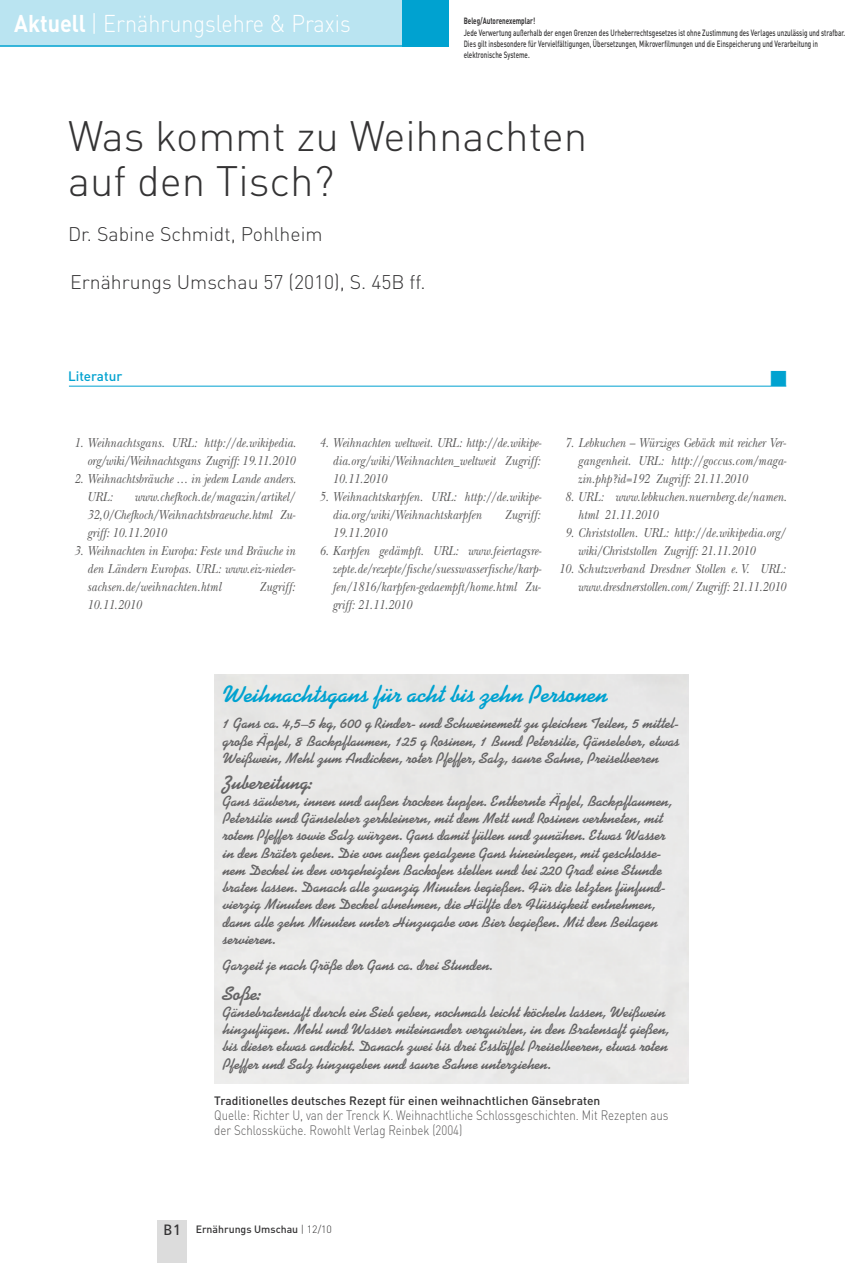
<style>
.page{position:relative;width:851px;height:1263px;background:#fff}
.page>*{position:absolute;margin:0;border:0;box-sizing:border-box;transform-origin:0 0}
.t1{font:300 42px/45px "DIN";color:#343334}
.t2{font:700 24px "Kaufmann";color:#00a2d0}
.t3{font:300 24px "DIN";color:#fff;scale:.9 1}
.t4{font:20.25px "European Pi Three";color:#00a2d0}
.t5{font:300 19.5px "DIN";color:#343334}
.t6{font:700 19.5px "Kaufmann";color:#656465}
.t7{font:700 15px/17.2px "Kaufmann";color:#656465}
.t8{font:italic 13.5px/18px "New Baskerville";letter-spacing:.01em;color:#5a5959;text-align:justify;scale:.85 1}
.t9{font:300 13.5px/15px "DIN";color:#5a5959;scale:.85 1}
.t10{font:italic 13.5px/18px "New Baskerville";letter-spacing:-.01em;color:#5a5959;text-align:right;scale:.85 1}
.t11{font:500 13.5px "DIN";color:#00a2d0}
.t12{font:500 12px "DIN";color:#343334}
.t13{font:500 10.5px "DIN";color:#343334}
.t14{font:500 9px/11.4px "DIN";color:#343334;scale:.7 1}
.t15{font:700 9px "DIN";color:#343334;scale:.7 1}
.s1{font-weight:700}
.s2{font-family:"Frutiger";font-weight:400;font-size:15px}
.s3{font-weight:300}
</style>
<div class="page">
<div style="left:157px;top:1220px;width:30px;height:43px;background:#dcdcdc"></div>
<div style="left:0;top:0;width:401px;height:47px;background:#bae4f1"></div>
<div style="left:401px;top:0;width:47px;height:47px;background:#00a2d0"></div>
<hr style="left:69px;top:386px;width:717px;height:1px;background:#00a2d0">
<h2 class="t3" style="left:14px;top:15px;width:375px"><span class="s1">Aktuell</span> | Ernährungslehre &amp; Praxis</h2>
<p class="t15" style="left:463px;top:18px;width:104px">Beleg/Autorenexemplar!</p>
<p class="t14" style="left:463px;top:28px;width:546px">Jede Verwertung außerhalb der engen Grenzen des Urheberrechtsgesetzes ist ohne Zustimmung des Verlages unzulässig und strafbar.<br>Dies gilt insbesondere für Vervielfältigungen, Übersetzungen, Mikroverfilmungen und die Einspeicherung und Verarbeitung in elektronische Systeme.</p>
<h1 class="t1" style="left:68px;top:119px;width:520px">Was kommt zu Weihnachten auf den Tisch?</h1>
<h3 class="t5" style="left:68px;top:228px;width:256px">Dr. Sabine Schmidt, Pohlheim</h3>
<h3 class="t5" style="left:70px;top:276px;width:357px">Ernährungs Umschau 57 (2010), S. 45B ff.</h3>
<p class="t11" style="left:68px;top:371px;width:56px">Literatur</p>
<h3 class="t4" style="left:770px;top:366px;width:18px">-</h3>
<p class="t10" style="left:74px;top:435px;width:263px">1. Weihnachtsgans. URL: http://de.wikipedia. org/wiki/Weihnachtsgans Zugriff: 19.11.2010</p>
<p class="t8" style="left:87px;top:471px;width:247px;text-indent:-13px">2. Weihnachtsbräuche … in jedem Lande anders.<br>URL:</p>
<p class="t8" style="left:87px;top:489px;width:247px;text-indent:47px">www.chefkoch.de/magazin/artikel/ 32,0/Chefkoch/Weihnachtsbraeuche.html Zu&shy;griff: 10.11.2010</p>
<p class="t8" style="left:87px;top:543px;width:246px;text-indent:-13px">3. Weihnachten in Europa: Feste und Bräuche in den Ländern Europas. URL: www.eiz-nieder&shy;sachsen.de/weihnachten.html</p>
<p class="t8" style="left:259px;top:579px;width:44px">Zugriff:</p>
<p class="t8" style="left:87px;top:597px;width:65px">10.11.2010</p>
<p class="t8" style="left:332px;top:435px;width:247px;text-indent:-13px">4. Weihnachten weltweit. URL: http://de.wikipe&shy;dia.org/wiki/Weihnachten_weltweit Zugriff:<br>10.11.2010</p>
<p class="t8" style="left:332px;top:489px;width:247px;text-indent:-13px">5. Weihnachtskarpfen. URL: http://de.wikipe&shy;dia.org/wiki/Weihnachtskarpfen</p>
<p class="t8" style="left:504px;top:507px;width:44px">Zugriff:</p>
<p class="t8" style="left:332px;top:525px;width:65px">19.11.2010</p>
<p class="t8" style="left:332px;top:543px;width:247px;text-indent:-13px">6. Karpfen gedämpft. URL: www.feiertagsre&shy;zepte.de/rezepte/fische/suesswasserfische/karp&shy;fen/1816/karpfen-gedaempft/home.html Zu&shy;griff: 21.11.2010</p>
<p class="t8" style="left:578px;top:435px;width:247px;text-indent:-13px">7. Lebkuchen – Würziges Gebäck mit reicher Ver&shy;gangenheit. URL: http://goccus.com/maga&shy;zin.php?id=192 Zugriff: 21.11.2010</p>
<p class="t8" style="left:578px;top:489px;width:247px;text-indent:-13px">8. URL: www.lebkuchen.nuernberg.de/namen. html 21.11.2010</p>
<p class="t8" style="left:578px;top:525px;width:245px;text-indent:-13px">9. Christstollen. URL: http://de.wikipedia.org/ wiki/Christstollen Zugriff: 21.11.2010</p>
<p class="t8" style="left:558px;top:561px;width:268px;text-align:right">10. Schutzverband Dresdner Stollen e. V. URL: www.dresdnerstollen.com/ Zugriff: 21.11.2010</p>
<h2 class="t2" style="left:223px;top:685px;width:386px">Weihnachtsgans für acht bis zehn Personen</h2>
<p class="t7" style="left:223px;top:716px;width:458px;text-align:justify">1 Gans ca. 4,5–5 kg, 600 g Rinder- und Schweinemett zu gleichen Teilen, 5 mittel&shy;große Äpfel, 8 Backpflaumen, 125 g Rosinen, 1 Bund Petersilie, Gänseleber, etwas Weißwein, Mehl zum Andicken, roter Pfeffer, Salz, saure Sahne, Preiselbeeren</p>
<h3 class="t6" style="left:223px;top:774px;width:92px">Zubereitung:</h3>
<p class="t7" style="left:223px;top:794px;width:451px">Gans säubern, innen und außen trocken tupfen. Entkernte Äpfel, Backpflaumen, Petersilie und Gänseleber zerkleinern, mit dem Mett und Rosinen verkneten, mit rotem Pfeffer sowie Salz würzen. Gans damit füllen und zunähen. Etwas Wasser in den Bräter geben. Die von außen gesalzene Gans hineinlegen, mit geschlosse&shy;nem Deckel in den vorgeheizten Backofen stellen und bei 220 Grad eine Stunde braten lassen. Danach alle zwanzig Minuten begießen. Für die letzten fünfund&shy;vierzig Minuten den Deckel abnehmen, die Hälfte der Flüssigkeit entnehmen, dann alle zehn Minuten unter Hinzugabe von Bier begießen. Mit den Beilagen servieren.</p>
<p class="t7" style="left:223px;top:958px;width:272px">Garzeit je nach Größe der Gans ca. drei Stunden.</p>
<h3 class="t6" style="left:223px;top:985px;width:41px">Soße:</h3>
<p class="t7" style="left:223px;top:1005px;width:448px">Gänsebratensaft durch ein Sieb geben, nochmals leicht köcheln lassen, Weißwein hinzufügen. Mehl und Wasser miteinander verquirlen, in den Bratensaft gießen, bis dieser etwas andickt. Danach zwei bis drei Esslöffel Preiselbeeren, etwas roten Pfeffer und Salz hinzugeben und saure Sahne unterziehen.</p>
<p class="t12" style="left:214px;top:1096px;width:387px">Traditionelles deutsches Rezept für einen weihnachtlichen Gänsebraten</p>
<p class="t9" style="left:214px;top:1109px;width:536px">Quelle: Richter U, van der Trenck K. Weihnachtliche Schlossgeschichten. Mit Rezepten aus der Schlossküche. Rowohlt Verlag Reinbek (2004)</p>
<p class="t13" style="left:163px;top:1225px;width:170px"><span class="s2">B1</span> Ernährungs Umschau <span class="s3">| 12/10</span></p>
</div>
